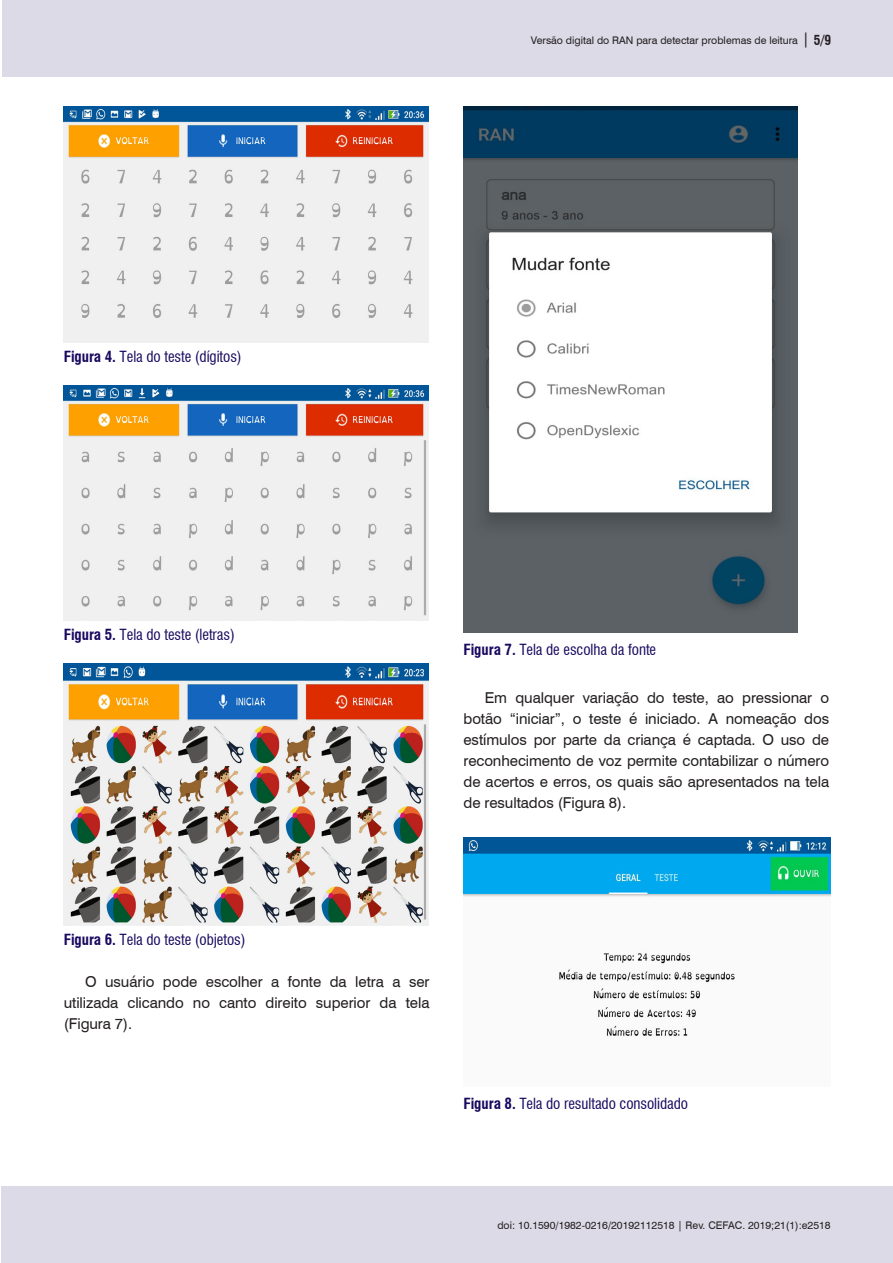
<style>
.page{position:relative;width:893px;height:1263px;background:#fff}
.page>*{position:absolute;margin:0;border:0;box-sizing:border-box;transform-origin:0 0}
.Corpo_do_texto{font:15px/21px "Swiss 721 BT";letter-spacing:-.005em;color:#231f20;text-align:justify}
.Titulo_tabelas_e_gr{font:condensed 15px "Swiss 721 BT";letter-spacing:-.005em;color:#18085f}
.t1{font:10.5px "Swiss 721 BT";color:#231f20}
.s1{font-size:15px}
.s2{font-weight:700;font-stretch:condensed;font-size:13.5px}
.s3{font-weight:700}
</style>
<div class="page">
<div style="left:1px;top:1186px;width:892px;height:77px;background:#dcdae7"></div>
<div style="left:2px;top:0;width:891px;height:77px;background:#dcdae7"></div>
<img style="left:463px;top:106px;width:335px;height:527px">
<img style="left:463px;top:837px;width:367px;height:199px">
<img style="left:64px;top:106px;width:365px;height:236px">
<img style="left:64px;top:385px;width:365px;height:236px">
<img style="left:64px;top:664px;width:365px;height:262px">
<p class="t1" style="left:531px;top:33px;width:302px">Versão digital do RAN para detectar problemas de leitura <span class="s1">|</span> <span class="s2">5/9</span></p>
<p class="Titulo_tabelas_e_gr" style="left:64px;top:347px;width:179px"><span class="s3">Figura 4.</span> Tela do teste (dígitos)</p>
<p class="Titulo_tabelas_e_gr" style="left:64px;top:626px;width:173px"><span class="s3">Figura 5.</span> Tela do teste (letras)</p>
<p class="Titulo_tabelas_e_gr" style="left:463px;top:641px;width:194px"><span class="s3">Figura 7.</span> Tela de escolha da fonte</p>
<p class="Corpo_do_texto" style="left:463px;top:687px;width:367px;text-indent:21px">Em qualquer variação do teste, ao pressionar o botão “iniciar”, o teste é iniciado. A nomeação dos estímulos por parte da criança é captada. O uso de reconhecimento de voz permite contabilizar o número de acertos e erros, os quais são apresentados na tela de resultados (Figura 8).</p>
<p class="Titulo_tabelas_e_gr" style="left:64px;top:931px;width:183px"><span class="s3">Figura 6.</span> Tela do teste (objetos)</p>
<p class="Corpo_do_texto" style="left:64px;top:971px;width:367px;text-indent:21px">O usuário pode escolher a fonte da letra a ser utilizada clicando no canto direito superior da tela (Figura 7).</p>
<p class="Titulo_tabelas_e_gr" style="left:463px;top:1094px;width:226px"><span class="s3">Figura 8.</span> Tela do resultado consolidado</p>
<p class="t1" style="left:497px;top:1218px;width:335px">doi: 10.1590/1982-0216/20192112518 | Rev. CEFAC. 2019;21(1):e2518</p>
</div>
